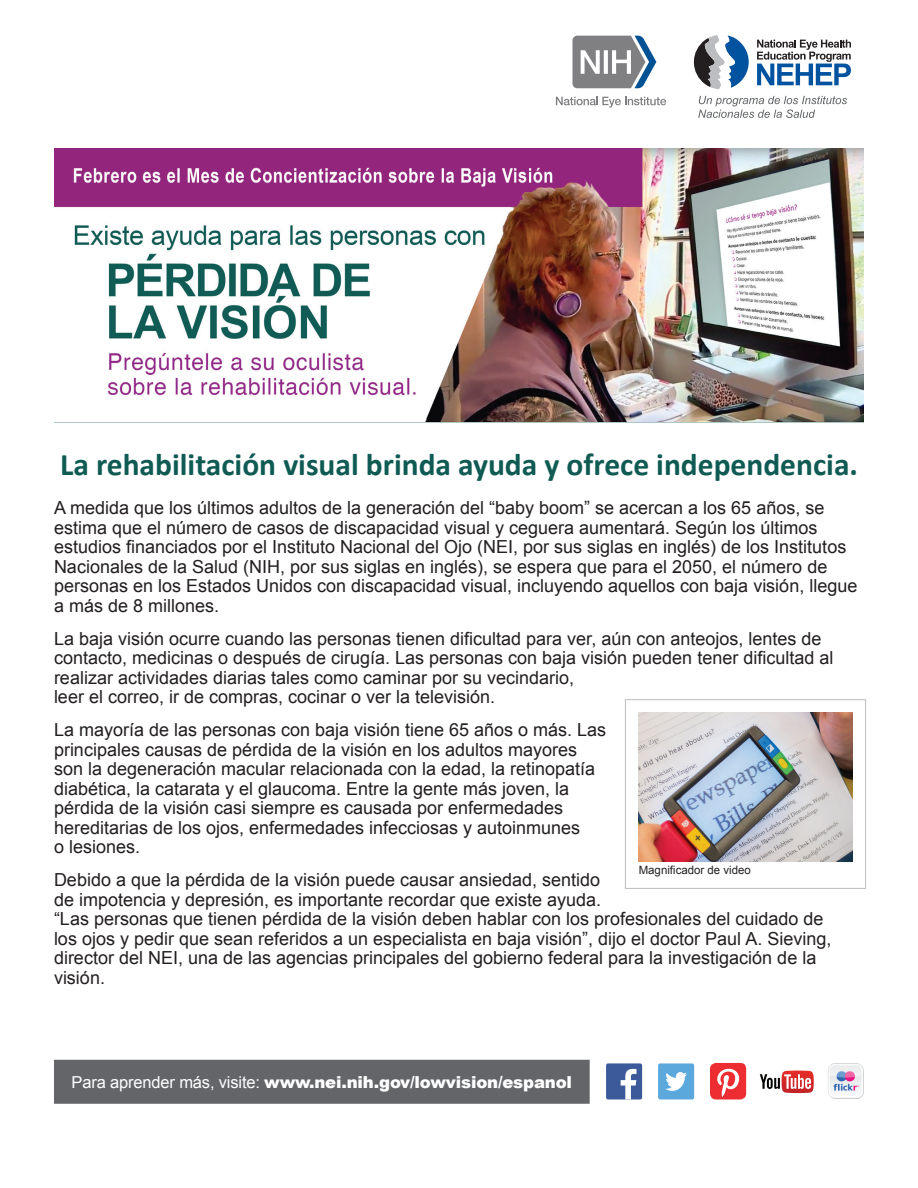
<style>
.page{position:relative;width:918px;height:1188px;background:#fff}
.page>*{position:absolute;margin:0;border:0;box-sizing:border-box;transform-origin:0 0}
.t1{font:700 31.5px "Calibri";color:#0f5b54}
.t2{font:18px/19.5px "Arial";color:#231f20}
.t3{font:900 16.5px "Arial";letter-spacing:-.01em;color:#fff}
.t4{font:11.4px "Arial";color:#231f20}
.s1{font-weight:400}
</style>
<div class="page">
<hr style="left:54px;top:421px;width:810px;height:1px;background:#0e5b54">
<div style="left:625px;top:699px;width:241px;height:190px;border:1px solid #bcbdc0"></div>
<svg style="left:572px;top:36px;width:84px;height:52px"></svg>
<svg style="left:556px;top:97px;width:110px;height:11px"></svg>
<svg style="left:757px;top:40px;width:94px;height:45px"></svg>
<svg style="left:694px;top:35px;width:55px;height:54px"></svg>
<svg style="left:698px;top:96px;width:149px;height:22px"></svg>
<div style="left:54px;top:1060px;width:536px;height:44px;background:#646569"></div>
<img style="left:828px;top:1063px;width:36px;height:36px">
<svg style="left:710px;top:1063px;width:36px;height:36px"></svg>
<div style="left:606px;top:1063px;width:36px;height:36px;background:#3c5a99;border-radius:2px"></div>
<svg style="left:621px;top:1069px;width:16px;height:30px"></svg>
<div style="left:658px;top:1063px;width:36px;height:36px;background:#5ba8dc;border-radius:2px"></div>
<svg style="left:665px;top:1072px;width:22px;height:19px"></svg>
<svg style="left:760px;top:1071px;width:54px;height:22px"></svg>
<img style="left:54px;top:149px;width:810px;height:272px">
<img style="left:639px;top:713px;width:214px;height:149px">
<h1 class="t1" style="left:60px;top:444px;width:799px">La rehabilitación visual brinda ayuda y ofrece independencia.</h1>
<p class="t2" style="left:54px;top:498px;width:805px">A medida que los últimos adultos de la generación del “baby boom” se acercan a los 65 años, se estima que el número de casos de discapacidad visual y ceguera aumentará. Según los últimos estudios financiados por el Instituto Nacional del Ojo (NEI, por sus siglas en inglés) de los Institutos Nacionales de la Salud (NIH, por sus siglas en inglés), se espera que para el 2050, el número de personas en los Estados Unidos con discapacidad visual, incluyendo aquellos con baja visión, llegue a más de 8 millones.</p>
<p class="t2" style="left:54px;top:629px;width:781px">La baja visión ocurre cuando las personas tienen dificultad para ver, aún con anteojos, lentes de contacto, medicinas o después de cirugía. Las personas con baja visión pueden tener dificultad al realizar actividades diarias tales como caminar por su vecindario,<br>leer el correo, ir de compras, cocinar o ver la televisión.</p>
<p class="t2" style="left:54px;top:720px;width:554px">La mayoría de las personas con baja visión tiene 65 años o más. Las principales causas de pérdida de la visión en los adultos mayores son la degeneración macular relacionada con la edad, la retinopatía diabética, la catarata y el glaucoma. Entre la gente más joven, la pérdida de la visión casi siempre es causada por enfermedades hereditarias de los ojos, enfermedades infecciosas y autoinmunes<br>o lesiones.</p>
<p class="t2" style="left:54px;top:870px;width:779px">Debido a que la pérdida de la visión puede causar ansiedad, sentido<br>de impotencia y depresión, es importante recordar que existe ayuda.<br>“Las personas que tienen pérdida de la visión deben hablar con los profesionales del cuidado de los ojos y pedir que sean referidos a un especialista en baja visión”, dijo el doctor Paul A. Sieving, director del NEI, una de las agencias principales del gobierno federal para la investigación de la visión.</p>
<p class="t4" style="left:639px;top:863px;width:114px">Magnificador de video</p>
<p class="t3" style="left:72px;top:1070px;width:502px"><span class="s1">Para aprender más, visite:</span> www.nei.nih.gov/lowvision/espanol</p>
</div>
